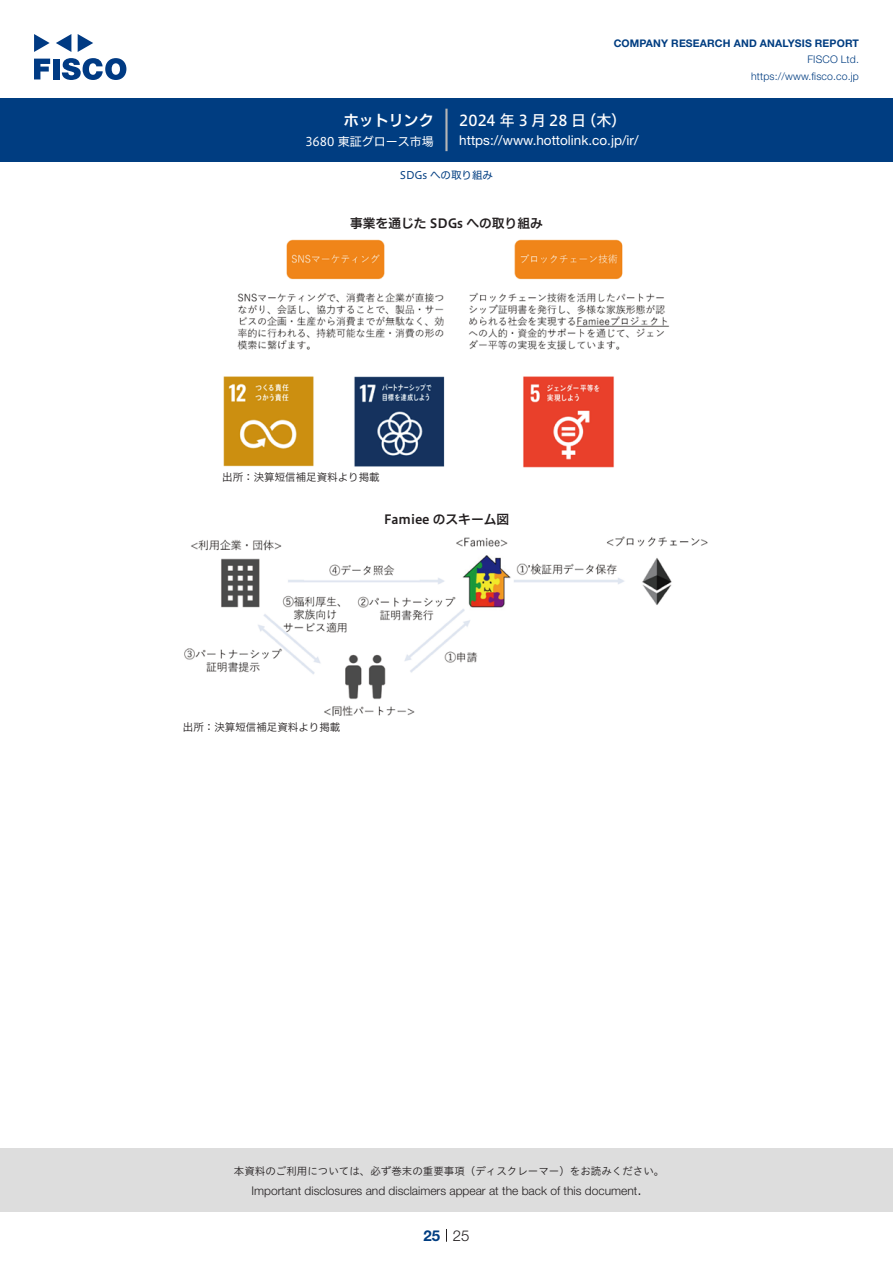
<style>
.page{position:relative;width:893px;height:1263px;background:#fff}
.page>*{position:absolute;margin:0;border:0;box-sizing:border-box;transform-origin:0 0}
.t1{font:15px "Hiragino UD Sans F Std N W5";letter-spacing:.01em;color:#fff}
.t2{font:15px "Hiragino UD Sans F Std N W6";color:#fff}
.t3{font:300 15px "Helvetica Neue LT Std";color:#231f20}
.t4{font:700 15px "Helvetica Neue LT Std";color:#003d81}
.t5{font:13.5px "Helvetica Neue LT Std";color:#fff}
.チャートタイトル{font:12.75px "Hiragino UD Sans F Std N W6";color:#231f20}
.t6{font:300 12px "Helvetica Neue LT Std";color:#231f20}
.t7{font:12px "Hiragino UD Sans F Std N W4";color:#fff}
.t8{font:10.5px "Hiragino UD Sans Std W3";color:#231f20}
.t9{font:700 10.5px "Helvetica Neue LT Std";letter-spacing:.015em;color:#003d81}
.t10{font:300 10.5px/16.5px "Helvetica Neue LT Std";letter-spacing:.015em;color:#003d81;text-align:right}
.表組み基本スタイル{font:10.5px "Hiragino UD Sans F Std N W3";color:#231f20}
.ヘッダー{font:10.5px "Hiragino UD Sans F Std N W4";color:#003d81}
</style>
<div class="page">
<div style="left:0;top:1148px;width:893px;height:64px;background:#ddd"></div>
<svg style="left:34px;top:59px;width:16px;height:20px"></svg>
<div style="left:53px;top:59px;width:6px;height:20px;background:#003a83"></div>
<svg style="left:62px;top:58px;width:64px;height:22px"></svg>
<svg style="left:34px;top:34px;width:16px;height:18px"></svg>
<svg style="left:78px;top:34px;width:15px;height:18px"></svg>
<svg style="left:56px;top:34px;width:15px;height:18px"></svg>
<div style="left:0;top:98px;width:893px;height:64px;background:#003d81"></div>
<hr style="left:445px;top:109px;width:3px;height:42px;background:#b5b5b6">
<svg style="left:446px;top:1229px;width:1px;height:13px"></svg>
<img style="left:223px;top:239px;width:446px;height:229px">
<img style="left:184px;top:536px;width:524px;height:180px">
<p class="t2" style="left:344px;top:109px;width:92px">ホットリンク</p>
<p class="t7" style="left:305px;top:132px;width:130px">3680 東証グロース市場</p>
<p class="t9" style="left:614px;top:37px;width:247px">COMPANY RESEARCH AND ANALYSIS REPORT</p>
<p class="t10" style="left:751px;top:51px;width:109px">FISCO Ltd. https://www.fisco.co j p.</p>
<p class="t1" style="left:581px;top:109px;width:46px">（木(</p>
<p class="t1" style="left:459px;top:109px;width:128px">2024 年 3月28 日</p>
<p class="t5" style="left:459px;top:132px;width:181px">https://www.hottolink. c o j p. /i r/</p>
<p class="ヘッダー" style="left:400px;top:167px;width:95px">SDGs への取り組み</p>
<p class="チャートタイトル" style="left:350px;top:214px;width:194px">事業を通じた SDGs への取り組み</p>
<p class="表組み基本スタイル" style="left:222px;top:469px;width:159px">出所：決算短信補足資料より掲載</p>
<p class="チャートタイトル" style="left:384px;top:510px;width:127px">Famiee のスキーム図</p>
<p class="表組み基本スタイル" style="left:183px;top:719px;width:159px">出所：決算短信補足資料より掲載</p>
<p class="t8" style="left:234px;top:1163px;width:432px">本資料のご利用については、必ず巻末の重要事項（ディスクレーマー）をお読みください。</p>
<p class="t3" style="left:637px;top:1180px;width:6px">.</p>
<p class="t6" style="left:251px;top:1183px;width:387px">Important disclosures and disclaimers appear at the back of this document</p>
<p class="t4" style="left:423px;top:1226px;width:18px">25</p>
<p class="t3" style="left:453px;top:1226px;width:18px">25</p>
</div>
